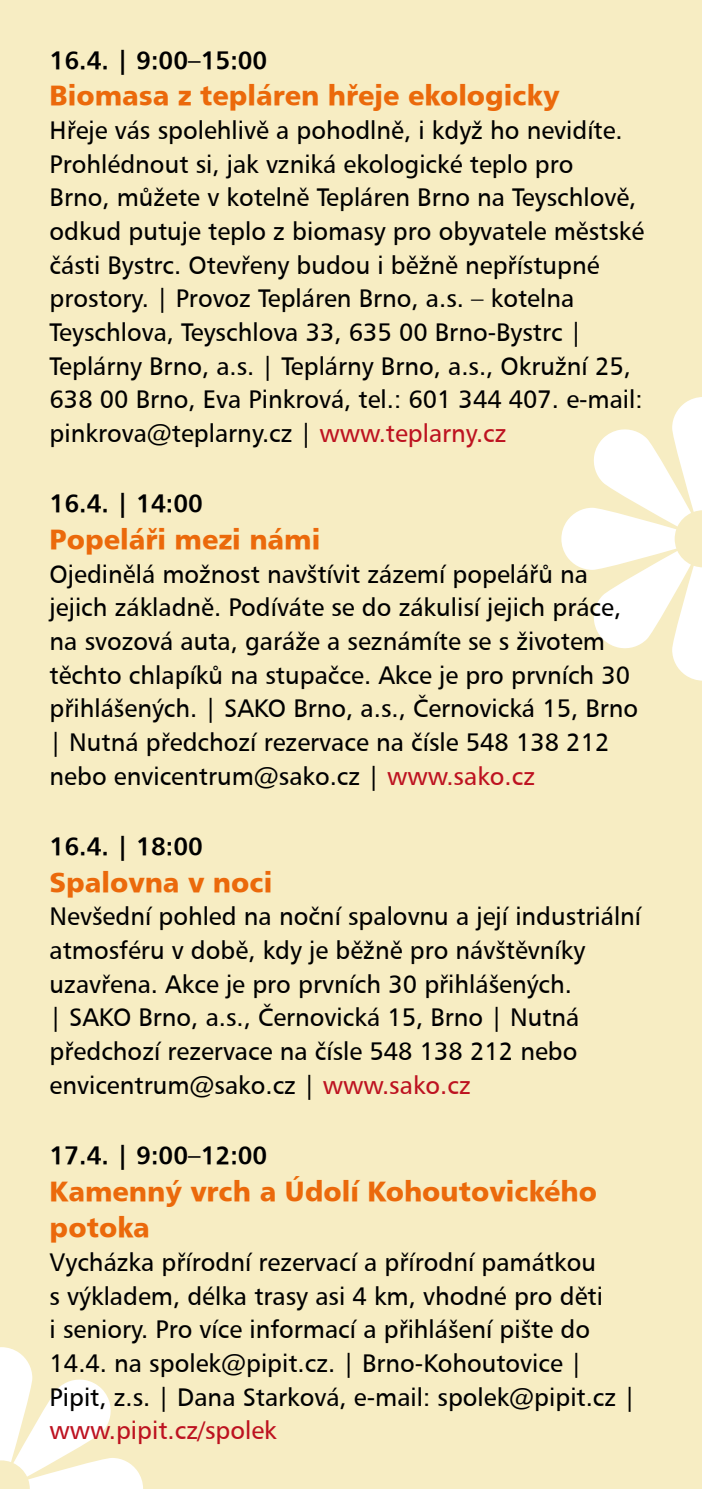
<style>
.page{position:relative;width:702px;height:1489px;background:#fff}
.page>*{position:absolute;margin:0;border:0;box-sizing:border-box;transform-origin:0 0}
.t1{font:27.5px/36.5px "Humanist 777 Blk AT";color:#eb690b}
.t2{font:25px/33.8px "Humanist 777 AT";color:#000}
.t3{font:25px "Humanist 777 AT Bold";color:#000}
.t4{font:25px "Humanist 777 AT";color:#bd1220}
.s1{color:#bd1220}
</style>
<div class="page">
<div style="left:0;top:0;width:702px;height:1488px;background:#f7edc3"></div>
<svg style="left:561px;top:397px;width:141px;height:283px"></svg>
<svg style="left:0;top:1347px;width:143px;height:141px"></svg>
<p class="t3" style="left:50px;top:45px;width:219px">16.4. | 9:00–15:00</p>
<p class="t1" style="left:50px;top:77px;width:511px">Biomasa z tepláren hřeje ekologicky</p>
<p class="t2" style="left:50px;top:113px;width:596px">Hřeje vás spolehlivě a pohodlně, i když ho nevidíte.<br>Prohlédnout si, jak vzniká ekologické teplo pro<br>Brno, můžete v kotelně Tepláren Brno na Teyschlově, odkud putuje teplo z biomasy pro obyvatele městské části Bystrc. Otevřeny budou i běžně nepřístupné prostory. | Provoz Tepláren Brno, a.s. – kotelna Teyschlova, Teyschlova 33, 635 00 Brno-Bystrc | Teplárny Brno, a.s. | Teplárny Brno, a.s., Okružní 25, 638 00 Brno, Eva Pinkrová, tel.: 601 344 407. e-mail: pinkrova@teplarny.cz | <span class="s1">www.teplarny.cz</span></p>
<p class="t3" style="left:50px;top:489px;width:155px">16.4. | 14:00</p>
<p class="t1" style="left:50px;top:521px;width:272px">Popeláři mezi námi</p>
<p class="t2" style="left:50px;top:557px;width:590px">Ojedinělá možnost navštívit zázemí popelářů na jejich základně. Podíváte se do zákulisí jejich práce, na svozová auta, garáže a seznámíte se s životem těchto chlapíků na stupačce. Akce je pro prvních 30 přihlášených. | SAKO Brno, a.s., Černovická 15, Brno | Nutná předchozí rezervace na čísle 548 138 212 nebo envicentrum@sako.cz | <span class="s1">www.sako.cz</span></p>
<p class="t3" style="left:50px;top:831px;width:155px">16.4. | 18:00</p>
<p class="t1" style="left:50px;top:863px;width:224px">Spalovna v noci</p>
<p class="t2" style="left:50px;top:899px;width:593px">Nevšední pohled na noční spalovnu a její industriální atmosféru v době, kdy je běžně pro návštěvníky uzavřena. Akce je pro prvních 30 přihlášených.<br>| SAKO Brno, a.s., Černovická 15, Brno | Nutná předchozí rezervace na čísle 548 138 212 nebo envicentrum@sako.cz | <span class="s1">www.sako.cz</span></p>
<p class="t3" style="left:50px;top:1140px;width:219px">17.4. | 9:00–12:00</p>
<p class="t1" style="left:50px;top:1172px;width:549px">Kamenný vrch a Údolí Kohoutovického potoka</p>
<p class="t2" style="left:50px;top:1245px;width:587px">Vycházka přírodní rezervací a přírodní památkou<br>s výkladem, délka trasy asi 4 km, vhodné pro děti<br>i seniory. Pro více informací a přihlášení pište do 14.4. na spolek@pipit.cz. | Brno-Kohoutovice | Pipit, z.s. | Dana Starková, e-mail: spolek@pipit.cz |</p>
<p class="t4" style="left:50px;top:1415px;width:229px">www.pipit.cz/spolek</p>
</div>
